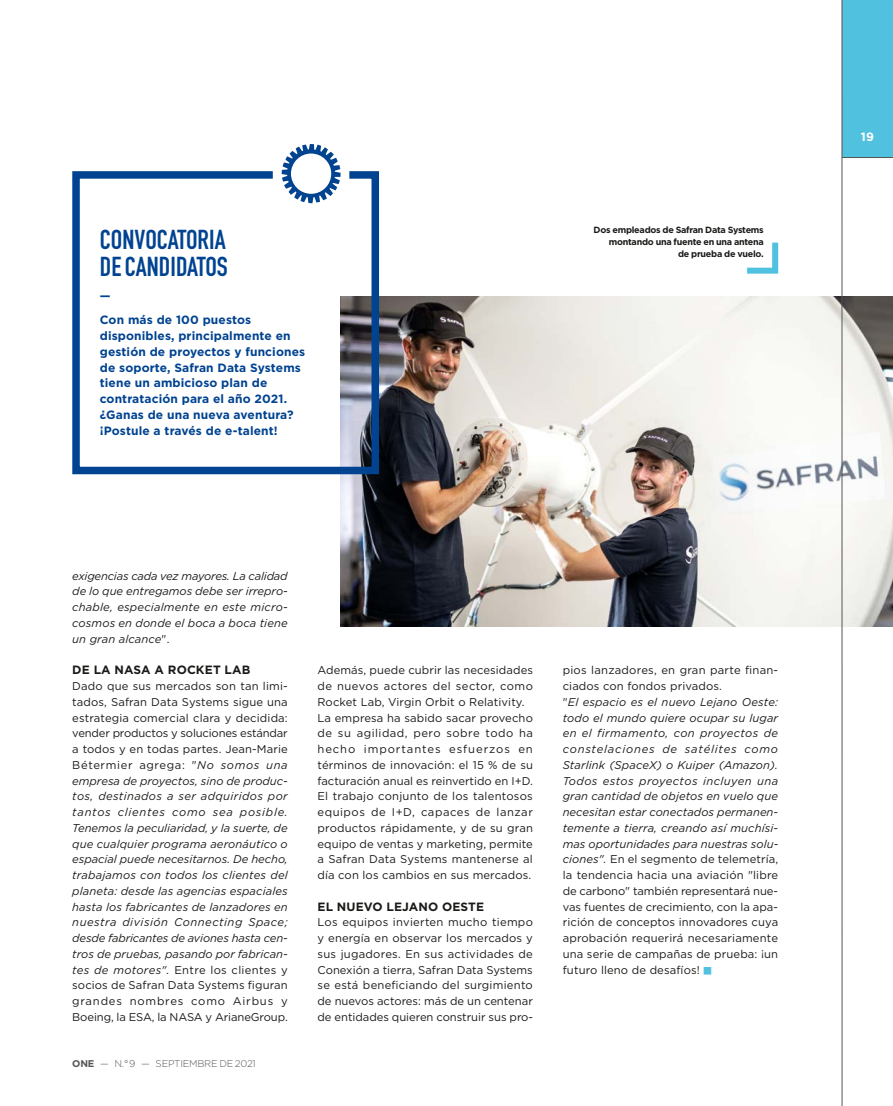
<style>
.page{position:relative;width:893px;height:1106px;background:#fff}
.page>*{position:absolute;margin:0;border:0;box-sizing:border-box;transform-origin:0 0}
.t1{font:27px/27px "DIN Engschrift LT Pro";color:#004391}
.t2{font:700 12px/15.8px "Gotham";letter-spacing:.01em;color:#004391}
.t3{font:700 12px "Gotham";letter-spacing:.01em;color:#1a1a18}
.t4{font:700 12px "Gotham";color:#fff}
.t5{font:italic 11.25px/15.8px "Gotham";letter-spacing:.01em;color:#1a1a18;text-align:justify}
.t6{font:11.25px/15.8px "Gotham";letter-spacing:.01em;color:#1a1a18}
.t7{font:300 9.75px "Gotham";letter-spacing:-.02em;color:#565656}
.t8{font:700 9px/12px "Gotham";letter-spacing:-.025em;color:#1a1a18;text-align:right}
.s1{font-style:normal}
.s2{font-weight:700}
</style>
<div class="page">
<div style="left:842px;top:0;width:51px;height:157px;background:#50c1df"></div>
<img style="left:340px;top:296px;width:553px;height:331px">
<hr style="left:842px;top:0;width:1px;height:1106px;background:#565656">
<hr style="left:842px;top:157px;width:51px;height:1px;background:#565656">
<svg style="left:747px;top:242px;width:32px;height:32px"></svg>
<svg style="left:282px;top:144px;width:58px;height:23px"></svg>
<svg style="left:72px;top:167px;width:311px;height:311px"></svg>
<h1 class="t1" style="left:100px;top:226px;width:130px">CONVOCATORIA<br>DE CANDIDATOS</h1>
<p class="t2" style="left:100px;top:284px;width:153px;line-height:24.3px">—<br>Con más de 100 puestos</p>
<p class="t2" style="left:100px;top:328px;width:207px">disponibles, principalmente en gestión de proyectos y funciones de soporte, Safran Data Systems tiene un ambicioso plan de contratación para el año 2021. ¿Ganas de una nueva aventura? ¡Postule a través de e-talent!</p>
<p class="t8" style="left:594px;top:224px;width:172px">Dos empleados de Safran Data Systems montando una fuente en una antena<br>de prueba de vuelo.</p>
<p class="t5" style="left:72px;top:567px;width:217px">exigencias cada vez mayores. La calidad de lo que entregamos debe ser irrepro&shy;chable, especialmente en este micro&shy;cosmos en donde el boca a boca tiene un gran alcance<span class="s1">".</span></p>
<p class="t3" style="left:72px;top:662px;width:180px">DE LA NASA A ROCKET LAB</p>
<p class="t5" style="left:72px;top:678px;width:217px"><span class="s1">Dado que sus mercados son tan limi&shy;tados, Safran Data Systems sigue una estrategia comercial clara y decidida: vender productos y soluciones estándar a todos y en todas partes. Jean-Marie Bétermier agrega: "</span>No somos una empresa de proyectos, sino de produc&shy;tos, destinados a ser adquiridos por tantos clientes como sea posible.<br>Tenemos la peculiaridad, y la suerte, de que cualquier programa aeronáutico o espacial puede necesitarnos. De hecho, trabajamos con todos los clientes del planeta: desde las agencias espaciales hasta los fabricantes de lanzadores en nuestra división Connecting Space; desde fabricantes de aviones hasta cen&shy;tros de pruebas, pasando por fabrican&shy;tes de motores". <span class="s1">Entre los clientes y socios de Safran Data Systems figuran grandes nombres como Airbus y Boeing, la ESA, la NASA y ArianeGroup.</span></p>
<p class="t7" style="left:72px;top:1057px;width:185px"><span class="s2">ONE</span> — N.° 9 — SEPTIEMBRE DE 2021</p>
<p class="t6" style="left:317px;top:662px;width:217px">Además, puede cubrir las necesidades de nuevos actores del sector, como Rocket Lab, Virgin Orbit o Relativity.<br>La empresa ha sabido sacar provecho de su agilidad, pero sobre todo ha hecho importantes esfuerzos en términos de innovación: el 15 % de su facturación anual es reinvertido en I+D.<br>El trabajo conjunto de los talentosos equipos de I+D, capaces de lanzar productos rápidamente, y de su gran equipo de ventas y marketing, permite a Safran Data Systems mantenerse al día con los cambios en sus mercados.</p>
<p class="t3" style="left:317px;top:898px;width:168px">EL NUEVO LEJANO OESTE</p>
<p class="t6" style="left:317px;top:914px;width:217px;text-align:justify">Los equipos invierten mucho tiempo y energía en observar los mercados y sus jugadores. En sus actividades de Conexión a tierra, Safran Data Systems se está beneficiando del surgimiento de nuevos actores: más de un centenar de entidades quieren construir sus pro-</p>
<p class="t5" style="left:563px;top:662px;width:217px;text-align:left"><span class="s1">pios lanzadores, en gran parte finan&shy;ciados con fondos privados.<br>"</span>El espacio es el nuevo Lejano Oeste: todo el mundo quiere ocupar su lugar en el firmamento, con proyectos de constelaciones de satélites como Starlink (SpaceX) o Kuiper (Amazon).<br>Todos estos proyectos incluyen una gran cantidad de objetos en vuelo que necesitan estar conectados permanen&shy;temente a tierra, creando así muchísi&shy;mas oportunidades para nuestras solu&shy;ciones". <span class="s1">En el segmento de telemetría, la tendencia hacia una aviación "libre de carbono" también representará nue&shy;vas fuentes de crecimiento, con la apa&shy;rición de conceptos innovadores cuya aprobación requerirá necesariamente una serie de campañas de prueba: ¡un futuro lleno de desafíos!</span></p>
<p class="t4" style="left:861px;top:129px;width:15px">19</p>
</div>
